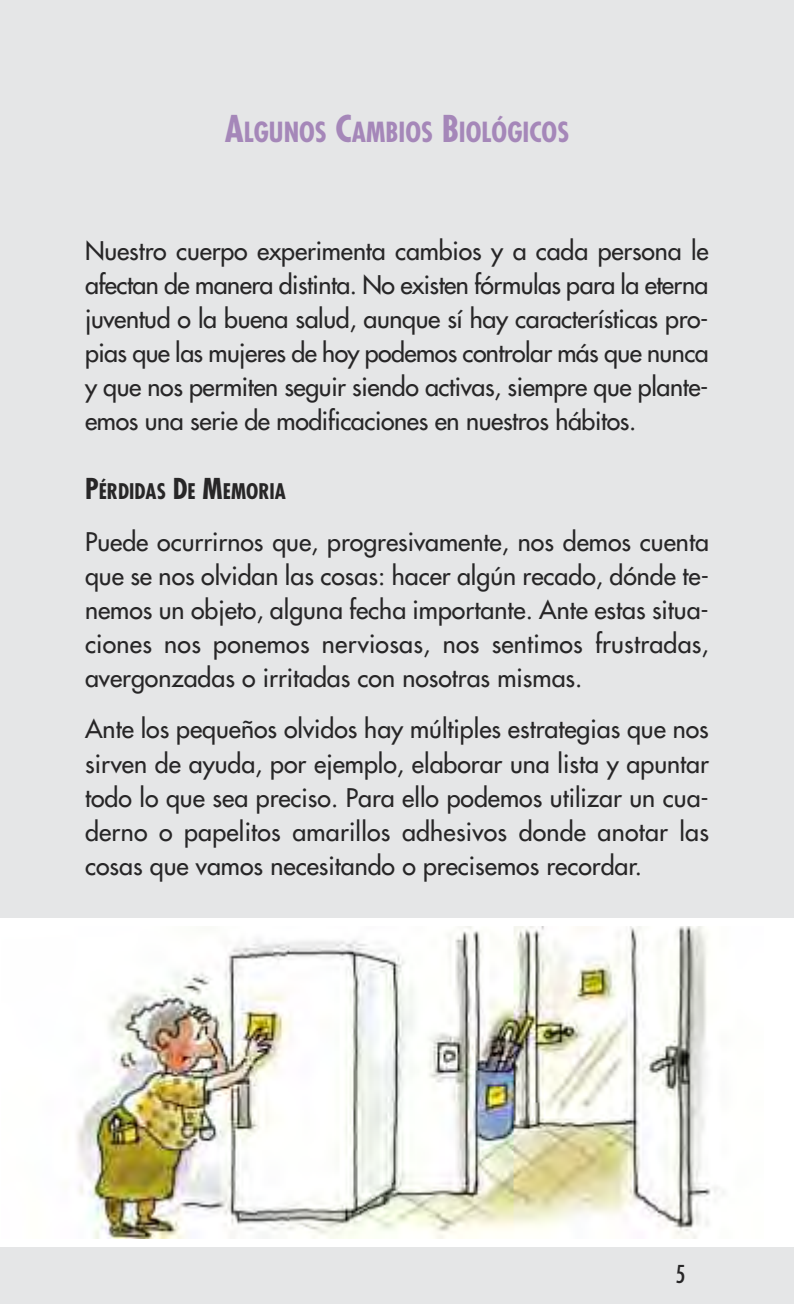
<style>
.page{position:relative;width:794px;height:1304px;background:#e5e6e7}
.page>*{position:absolute;margin:0;border:0;box-sizing:border-box;transform-origin:0 0}
.t1{font:700 condensed 27px "Futura";color:#a587b9}
.t2{font:25px/34px "Futura";color:#272627;text-align:justify}
.t3{font:condensed 24px "Futura";color:#272627}
.t4{font:700 condensed 21px "Futura";color:#272627}
.s1{font-size:36px}
.s2{font-size:28px}
</style>
<div class="page">
<div style="left:0;top:918px;width:794px;height:329px;background:#fff"></div>
<img style="left:76px;top:927px;width:648px;height:311px">
<p class="t1" style="left:225px;top:121px;width:346px"><span class="s1">A</span>LGUNOS <span class="s1">C</span>AMBIOS <span class="s1">B</span>IOLÓGICOS</p>
<p class="t2" style="left:85px;top:236px;width:625px">Nuestro cuerpo experimenta cambios y a cada persona le afectan de manera distinta. No existen fórmulas para la eterna juventud o la buena salud, aunque sí hay características pro&shy;pias que las mujeres de hoy podemos controlar más que nunca y que nos permiten seguir siendo activas, siempre que plante&shy;emos una serie de modificaciones en nuestros hábitos.</p>
<p class="t4" style="left:85px;top:483px;width:202px"><span class="s2">P</span>ÉRDIDAS <span class="s2">D</span>E <span class="s2">M</span>EMORIA</p>
<p class="t2" style="left:85px;top:527px;width:625px">Puede ocurrirnos que, progresivamente, nos demos cuenta que se nos olvidan las cosas: hacer algún recado, dónde te&shy;nemos un objeto, alguna fecha importante. Ante estas situa&shy;ciones nos ponemos nerviosas, nos sentimos frustradas, avergonzadas o irritadas con nosotras mismas.</p>
<p class="t2" style="left:85px;top:714px;width:625px">Ante los pequeños olvidos hay múltiples estrategias que nos sirven de ayuda, por ejemplo, elaborar una lista y apuntar todo lo que sea preciso. Para ello podemos utilizar un cua&shy;derno o papelitos amarillos adhesivos donde anotar las cosas que vamos necesitando o precisemos recordar.</p>
<p class="t3" style="left:675px;top:1263px;width:11px">5</p>
</div>
